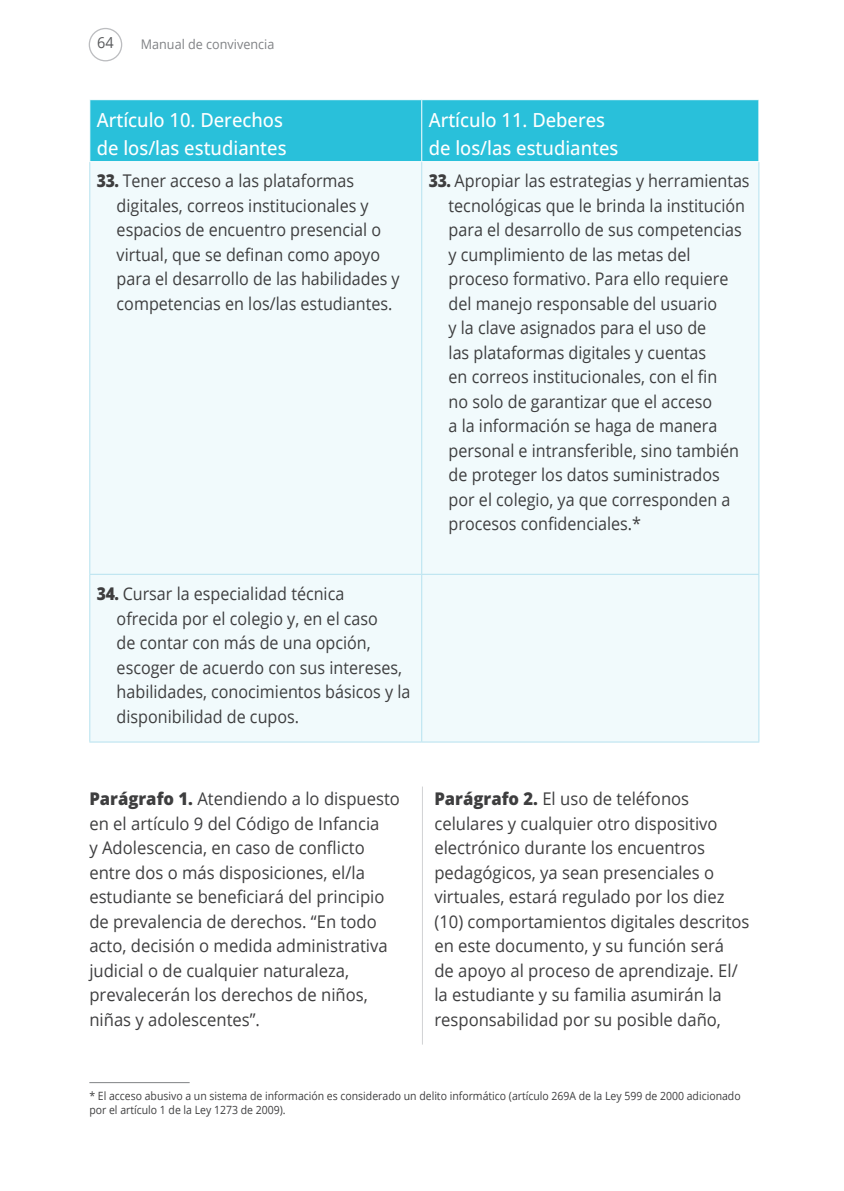
<style>
.page{position:relative;width:844px;height:1191px;background:#fff}
.page>*{position:absolute;margin:0;border:0;box-sizing:border-box;transform-origin:0 0}
.t1{font:500 19.43px/27.3px "Open Sans";color:#fff;scale:.95 1}
.t2{font:17.5px/24.5px "Open Sans";color:#3e3e3f;scale:.92 1}
.t3{font:17.5px/24.5px "Open Sans";color:#3e3e3f;scale:.95 1}
.t4{font:15.22px "Open Sans";color:#57585a;scale:.95 1}
.t5{font:13.3px "Open Sans";color:#808285;scale:.95 1}
.t6{font:11.38px/14px "Open Sans";color:#3e3e3f;scale:.92 1}
.s1{font-weight:800}
</style>
<div class="page">
<div style="left:89px;top:28px;width:33px;height:33px;border:1px solid #bcbdc0;border-radius:50%"></div>
<hr style="left:89px;top:1082px;width:100px;height:1px;background:#808285">
<div style="left:90px;top:100px;width:668px;height:61px;background:#29c0da"></div>
<div style="left:90px;top:162px;width:668px;height:579px;background:#f1fafc"></div>
<hr style="left:421px;top:100px;width:1px;height:61px;background:#fff">
<hr style="left:89px;top:162px;width:1px;height:412px;background:#b5e2ef">
<hr style="left:421px;top:162px;width:1px;height:412px;background:#b5e2ef">
<hr style="left:758px;top:162px;width:1px;height:412px;background:#b5e2ef">
<hr style="left:89px;top:574px;width:332px;height:1px;background:#b5e2ef">
<hr style="left:89px;top:575px;width:1px;height:166px;background:#b5e2ef">
<hr style="left:421px;top:574px;width:338px;height:1px;background:#b5e2ef">
<hr style="left:421px;top:575px;width:1px;height:166px;background:#b5e2ef">
<hr style="left:758px;top:575px;width:1px;height:166px;background:#b5e2ef">
<hr style="left:89px;top:741px;width:332px;height:1px;background:#b5e2ef">
<hr style="left:421px;top:741px;width:338px;height:1px;background:#b5e2ef">
<hr style="left:422px;top:786px;width:1px;height:258px;background:#d1d2d4">
<p class="t4" style="left:97px;top:32px;width:19px">64</p>
<p class="t5" style="left:141px;top:35px;width:142px">Manual de convivencia</p>
<p class="t1" style="left:97px;top:106px;width:201px">Artículo 10. Derechos de los/las estudiantes</p>
<p class="t1" style="left:428px;top:106px;width:201px">Artículo 11. Deberes de los/las estudiantes</p>
<p class="t2" style="left:117px;top:168px;width:309px;text-indent:-20px"><span class="s1">33.</span> Tener acceso a las plataformas digitales, correos institucionales y espacios de encuentro presencial o virtual, que se definan como apoyo para el desarrollo de las habilidades y competencias en los/las estudiantes.</p>
<p class="t2" style="left:448px;top:168px;width:328px;text-indent:-20px"><span class="s1">33.</span> Apropiar las estrategias y herramientas tecnológicas que le brinda la institución para el desarrollo de sus competencias y cumplimiento de las metas del proceso formativo. Para ello requiere del manejo responsable del usuario<br>y la clave asignados para el uso de<br>las plataformas digitales y cuentas<br>en correos institucionales, con el fin<br>no solo de garantizar que el acceso<br>a la información se haga de manera personal e intransferible, sino también de proteger los datos suministrados por el colegio, ya que corresponden a procesos confidenciales.*</p>
<p class="t2" style="left:117px;top:581px;width:321px;text-indent:-20px"><span class="s1">34.</span> Cursar la especialidad técnica<br>ofrecida por el colegio y, en el caso<br>de contar con más de una opción, escoger de acuerdo con sus intereses, habilidades, conocimientos básicos y la disponibilidad de cupos.</p>
<p class="t3" style="left:89px;top:786px;width:328px"><span class="s1">Parágrafo 1.</span> Atendiendo a lo dispuesto en el artículo 9 del Código de Infancia<br>y Adolescencia, en caso de conflicto entre dos o más disposiciones, el/la estudiante se beneficiará del principio de prevalencia de derechos. “En todo acto, decisión o medida administrativa judicial o de cualquier naturaleza, prevalecerán los derechos de niños, niñas y adolescentes”.</p>
<p class="t3" style="left:434px;top:786px;width:333px"><span class="s1">Parágrafo 2.</span> El uso de teléfonos celulares y cualquier otro dispositivo electrónico durante los encuentros pedagógicos, ya sean presenciales o virtuales, estará regulado por los diez (10) comportamientos digitales descritos en este documento, y su función será<br>de apoyo al proceso de aprendizaje. El/ la estudiante y su familia asumirán la responsabilidad por su posible daño,</p>
<p class="t6" style="left:89px;top:1088px;width:709px">* El acceso abusivo a un sistema de información es considerado un delito informático (artículo 269A de la Ley 599 de 2000 adicionado por el artículo 1 de la Ley 1273 de 2009).</p>
</div>
